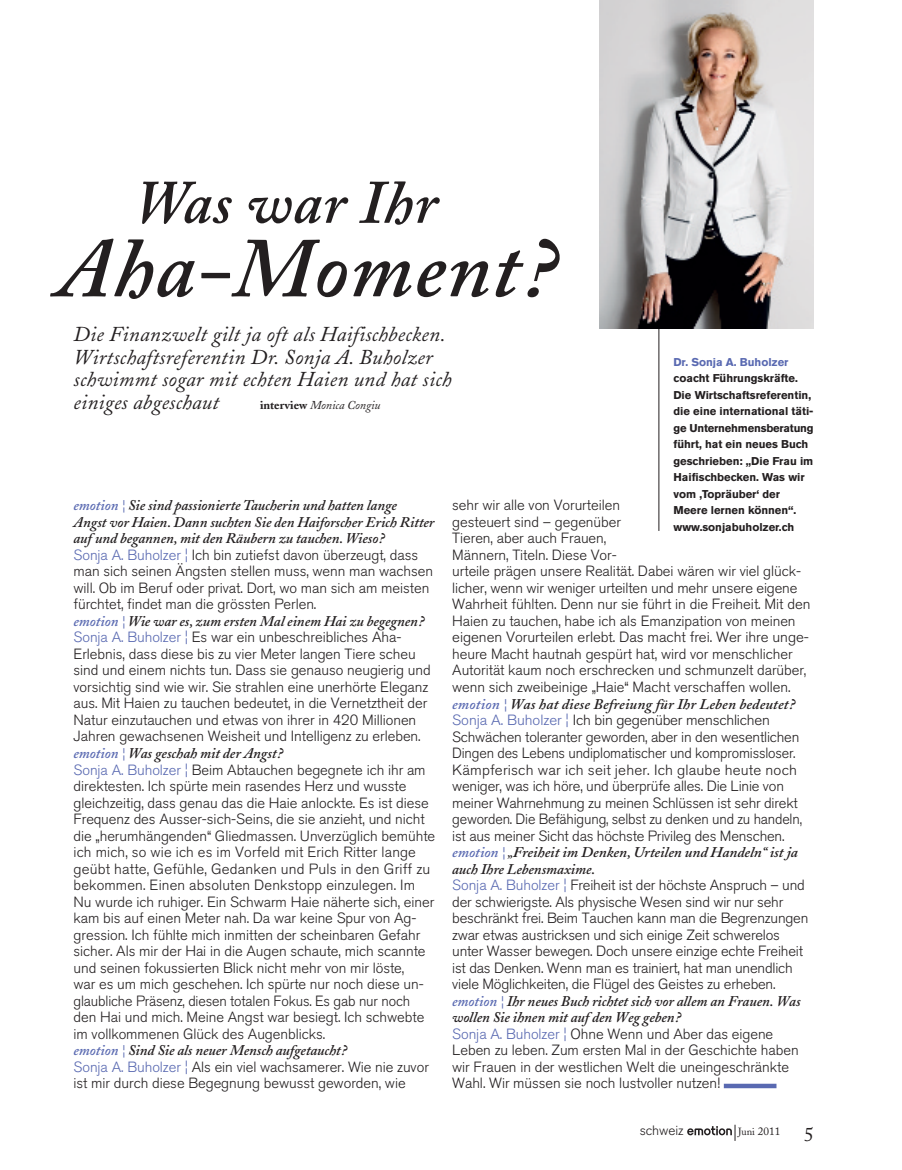
<style>
.page{position:relative;width:902px;height:1170px;background:#fff}
.page>*{position:absolute;margin:0;border:0;box-sizing:border-box;transform-origin:0 0}
.t1{font:italic 600 84.15px "Adobe Caslon";letter-spacing:.015em;color:#231f20}
.t2{font:italic 600 61.2px "Adobe Caslon";letter-spacing:.015em;color:#231f20}
.t3{font:italic 21px/22.5px "Adobe Caslon";letter-spacing:.015em;color:#231f20}
.t4{font:19.5px "Adobe Caslon";color:#231f20}
.t5{font:300 14.7px/16.5px "Akzidenz Grotesk BE";letter-spacing:-.005em;color:#231f20}
.t6{font:italic 600 14.7px/16.5px "Adobe Caslon";letter-spacing:-.005em;color:#231f20}
.t7{font:300 13.5px "Akzidenz Grotesk BE";color:#231f20}
.t8{font:italic 12px "Adobe Caslon";letter-spacing:-.005em;color:#231f20}
.t9{font:700 11.25px/16.5px "Akzidenz Grotesk BE";letter-spacing:-.005em;color:#231f20}
.t10{font:700 11.25px "Akzidenz Grotesk BE";letter-spacing:-.005em;color:#5969b1}
.t11{font:10.35px "Adobe Caslon";color:#231f20}
.s1{font-style:inherit}
.s2{font-weight:700;font-style:normal}
.s3{color:#5969b1}
.s4{font-size:11.25px}
</style>
<div class="page">
<hr style="left:658px;top:297px;width:1px;height:234px;background:#231f20">
<img style="left:599px;top:0;width:214px;height:329px">
<svg style="left:687px;top:1124px;width:48px;height:16px"></svg>
<div style="left:723px;top:1083px;width:53px;height:5px;background:#5969b1"></div>
<h2 class="t2" style="left:134px;top:168px;width:305px">Was war Ihr</h2>
<h1 class="t1" style="left:57px;top:221px;width:524px">Aha-Moment<span class="s1">?</span></h1>
<h3 class="t3" style="left:74px;top:324px;width:379px">Die Finanzwelt gilt ja oft als Haifischbecken.<br>Wirtschaftsreferentin Dr. Sonja A. Buholzer schwimmt sogar mit echten Haien und hat sich einiges abgeschaut</h3>
<p class="t10" style="left:673px;top:355px;width:116px">Dr. Sonja A. Buholzer</p>
<p class="t9" style="left:673px;top:370px;width:142px">coacht Führungskräfte.<br>Die Wirtschaftsreferentin, die eine international täti&shy;ge Unternehmensberatung führt, hat ein neues Buch geschrieben: „Die Frau im<br>Haifischbecken. Was wir vom ‚Topräuber‘ der<br>Meere lernen können“. www.sonjabuholzer.ch</p>
<p class="t8" style="left:260px;top:398px;width:122px"><span class="s2">interview</span> Monica Congiu</p>
<p class="t5" style="left:452px;top:497px;width:360px">sehr wir alle von Vorurteilen<br>gesteuert sind – gegenüber<br>Tieren, aber auch Frauen,<br>Männern, Titeln. Diese Vor-<br>urteile prägen unsere Realität. Dabei wären wir viel glück&shy;licher, wenn wir weniger urteilten und mehr unsere eigene Wahrheit fühlten. Denn nur sie führt in die Freiheit. Mit den Haien zu tauchen, habe ich als Emanzipation von meinen eigenen Vorurteilen erlebt. Das macht frei. Wer ihre unge&shy;heure Macht hautnah gespürt hat, wird vor menschlicher Autorität kaum noch erschrecken und schmunzelt darüber, wenn sich zweibeinige „Haie“ Macht verschaffen wollen.</p>
<p class="t6" style="left:452px;top:696px;width:348px"><span class="s3">emotion ¦</span> Was hat diese Befreiung für Ihr Leben bedeutet<span class="s1">?</span></p>
<p class="t5" style="left:452px;top:712px;width:351px"><span class="s3">Sonja A. Buholzer ¦</span> Ich bin gegenüber menschlichen Schwächen toleranter geworden, aber in den wesentlichen Dingen des Lebens undiplomatischer und kompromissloser.<br>Kämpferisch war ich seit jeher. Ich glaube heute noch weniger, was ich höre, und überprüfe alles. Die Linie von meiner Wahrnehmung zu meinen Schlüssen ist sehr direkt geworden. Die Befähigung, selbst zu denken und zu handeln, ist aus meiner Sicht das höchste Privileg des Menschen.</p>
<p class="t6" style="left:452px;top:844px;width:347px"><span class="s3">emotion ¦</span> „Freiheit im Denken, Urteilen und Handeln“ ist ja auch Ihre Lebensmaxime.</p>
<p class="t5" style="left:452px;top:877px;width:357px"><span class="s3">Sonja A. Buholzer ¦</span> Freiheit ist der höchste Anspruch – und der schwierigste. Als physische Wesen sind wir nur sehr beschränkt frei. Beim Tauchen kann man die Begrenzungen zwar etwas austricksen und sich einige Zeit schwerelos unter Wasser bewegen. Doch unsere einzige echte Freiheit ist das Denken. Wenn man es trainiert, hat man unendlich viele Möglichkeiten, die Flügel des Geistes zu erheben.</p>
<p class="t6" style="left:452px;top:992px;width:350px"><span class="s3">emotion ¦</span> Ihr neues Buch richtet sich vor allem an Frauen. Was wollen Sie ihnen mit auf den Weg geben<span class="s1">?</span></p>
<p class="t5" style="left:452px;top:1025px;width:348px"><span class="s3">Sonja A. Buholzer ¦</span> Ohne Wenn und Aber das eigene Leben zu leben. Zum ersten Mal in der Geschichte haben wir Frauen in der westlichen Welt die uneingeschränkte Wahl. Wir müssen sie noch lustvoller nutzen!</p>
<p class="t6" style="left:74px;top:498px;width:362px"><span class="s3">emotion ¦</span> Sie sind passionierte Taucherin und hatten lange<br>Angst vor Haien. Dann suchten Sie den Haiforscher Erich Ritter auf und begannen, mit den Räubern zu tauchen. Wieso<span class="s1">?</span></p>
<p class="t5" style="left:74px;top:547px;width:361px"><span class="s3">Sonja A. Buholzer ¦</span> Ich bin zutiefst davon überzeugt, dass man sich seinen Ängsten stellen muss, wenn man wachsen will. Ob im Beruf oder privat. Dort, wo man sich am meisten fürchtet, findet man die grössten Perlen.</p>
<p class="t6" style="left:74px;top:613px;width:356px"><span class="s3">emotion ¦</span> Wie war es, zum ersten Mal einem Hai zu begegnen<span class="s1">?</span></p>
<p class="t5" style="left:74px;top:629px;width:358px"><span class="s3">Sonja A. Buholzer ¦</span> Es war ein unbeschreibliches Aha-Erlebnis, dass diese bis zu vier Meter langen Tiere scheu sind und einem nichts tun. Dass sie genauso neugierig und vorsichtig sind wie wir. Sie strahlen eine unerhörte Eleganz aus. Mit Haien zu tauchen bedeutet, in die Vernetztheit der natur einzutauchen und etwas von ihrer in 420 Millionen Jahren gewachsenen Weisheit und Intelligenz zu erleben.</p>
<p class="t6" style="left:74px;top:745px;width:215px"><span class="s3">emotion ¦</span> Was geschah mit der Angst<span class="s1">?</span></p>
<p class="t5" style="left:74px;top:761px;width:363px"><span class="s3">Sonja A. Buholzer ¦</span> Beim Abtauchen begegnete ich ihr am direktesten. Ich spürte mein rasendes Herz und wusste gleichzeitig, dass genau das die Haie anlockte. Es ist diese Frequenz des Ausser-sich-Seins, die sie anzieht, und nicht die „herumhängenden“ Gliedmassen. Unverzüglich bemühte ich mich, so wie ich es im Vorfeld mit Erich Ritter lange geübt hatte, Gefühle, Gedanken und Puls in den Griff zu bekommen. Einen absoluten Denkstopp einzulegen. Im nu wurde ich ruhiger. Ein Schwarm Haie näherte sich, einer kam bis auf einen Meter nah. Da war keine Spur von Ag&shy;gression. Ich fühlte mich inmitten der scheinbaren Gefahr sicher. Als mir der Hai in die Augen schaute, mich scannte und seinen fokussierten Blick nicht mehr von mir löste,<br>war es um mich geschehen. Ich spürte nur noch diese un&shy;glaubliche Präsenz, diesen totalen Fokus. Es gab nur noch den Hai und mich. Meine Angst war besiegt. Ich schwebte im vollkommenen Glück des Augenblicks.</p>
<p class="t6" style="left:74px;top:1042px;width:279px"><span class="s3">emotion ¦</span> Sind Sie als neuer Mensch aufgetaucht<span class="s1">?</span></p>
<p class="t5" style="left:74px;top:1058px;width:357px"><span class="s3">Sonja A. Buholzer ¦</span> Als ein viel wachsamerer. Wie nie zuvor ist mir durch diese Begegnung bewusst geworden, wie</p>
<p class="t7" style="left:639px;top:1122px;width:45px">schweiz</p>
<p class="t11" style="left:738px;top:1125px;width:44px">Juni <span class="s4">2011</span></p>
<h3 class="t4" style="left:804px;top:1122px;width:11px">5</h3>
</div>
